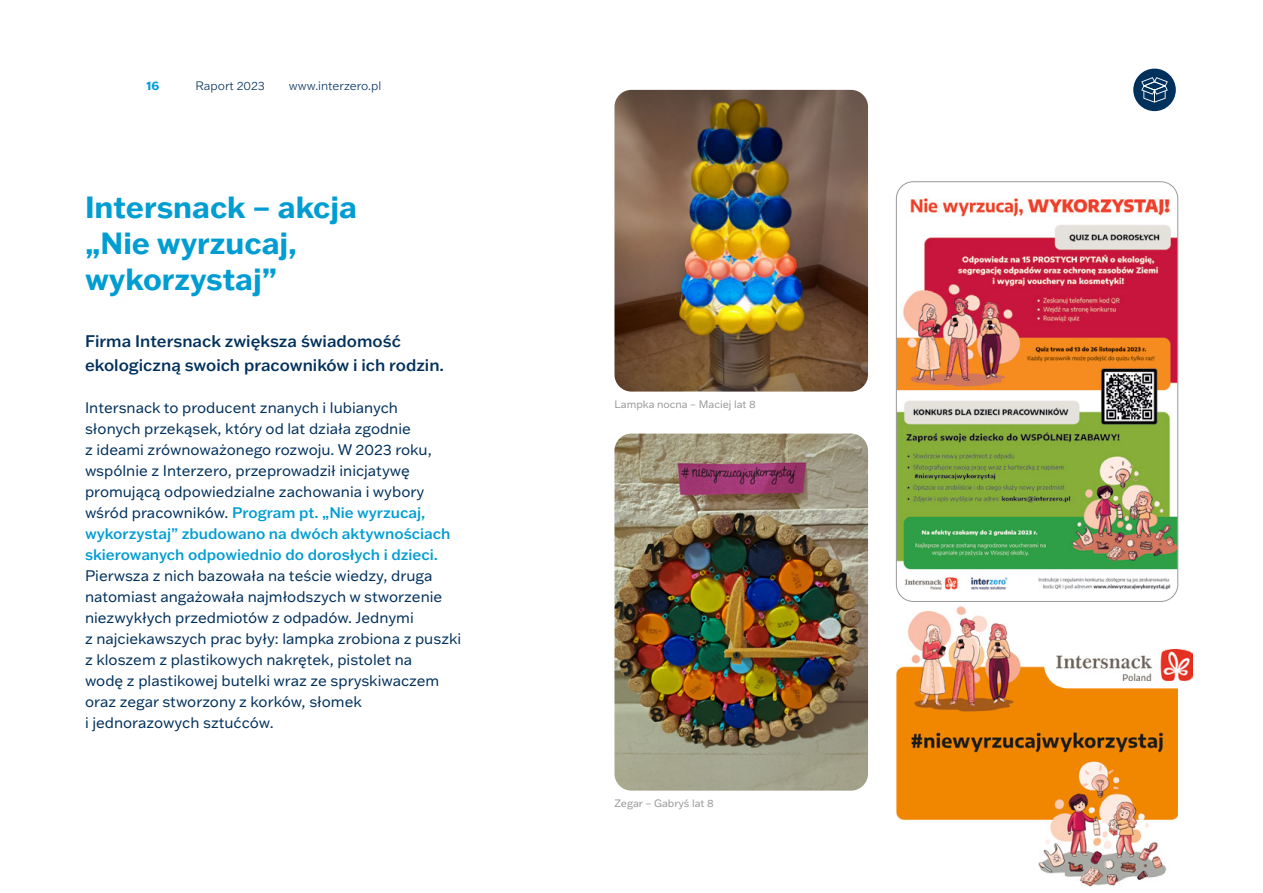
<style>
.page{position:relative;width:1263px;height:893px;background:#fff}
.page>*{position:absolute;margin:0;border:0;box-sizing:border-box;transform-origin:0 0}
.t1{font:700 30px/36px "Franklin Gothic ATF";color:#009dd3}
.t2{font:500 16.5px/24px "Franklin Gothic ATF";color:#00305c}
.t3{font:15px/21px "Franklin Gothic ATF";color:#00305c}
.t4{font:300 12px "Franklin Gothic ATF";color:#00305c}
.t5{font:700 12px "Franklin Gothic ATF";color:#009dd3}
.t6{font:10.5px "Franklin Gothic ATF";color:#999}
.s1{font-weight:500;color:#009dd3}
</style>
<div class="page">
<div style="left:1133px;top:69px;width:43px;height:42px;background:#00305c;border-radius:50%"></div>
<svg style="left:1141px;top:77px;width:27px;height:26px"></svg>
<img style="left:614px;top:434px;width:254px;height:357px">
<img style="left:896px;top:601px;width:282px;height:286px">
<img style="left:614px;top:90px;width:254px;height:302px">
<img style="left:896px;top:182px;width:282px;height:419px">
<div style="left:896px;top:182px;width:282px;height:420px;border:1px solid #999;border-radius:17px"></div>
<div style="left:1044px;top:641px;width:161px;height:47px;background:#fff;border-radius:24px"></div>
<img style="left:1057px;top:649px;width:135px;height:31px">
<p class="t5" style="left:147px;top:77px;width:14px">16</p>
<p class="t4" style="left:195px;top:78px;width:71px">Raport 2023</p>
<p class="t4" style="left:289px;top:78px;width:94px">www.interzero.pl</p>
<h1 class="t1" style="left:85px;top:188px;width:273px">Intersnack – akcja „Nie wyrzucaj, wykorzystaj”</h1>
<p class="t2" style="left:85px;top:328px;width:361px">Firma Intersnack zwiększa świadomość ekologiczną swoich pracowników i ich rodzin.</p>
<p class="t3" style="left:85px;top:396px;width:367px">Intersnack to producent znanych i lubianych słonych przekąsek, który od lat działa zgodnie<br>z ideami zrównoważonego rozwoju. W 2023 roku, wspólnie z Interzero, przeprowadził inicjatywę promującą odpowiedzialne zachowania i wybory wśród pracowników. <span class="s1">Program pt. „Nie wyrzucaj, wykorzystaj” zbudowano na dwóch aktywnościach skierowanych odpowiednio do dorosłych i dzieci.</span></p>
<p class="t3" style="left:85px;top:564px;width:378px">Pierwsza z nich bazowała na teście wiedzy, druga natomiast angażowała najmłodszych w stworzenie niezwykłych przedmiotów z odpadów. Jednymi<br>z najciekawszych prac były: lampka zrobiona z puszki z kloszem z plastikowych nakrętek, pistolet na<br>wodę z plastikowej butelki wraz ze spryskiwaczem oraz zegar stworzony z korków, słomek<br>i jednorazowych sztućców.</p>
<p class="t6" style="left:614px;top:397px;width:143px">Lampka nocna – Maciej lat 8</p>
<p class="t6" style="left:614px;top:796px;width:101px">Zegar – Gabryś lat 8</p>
</div>
